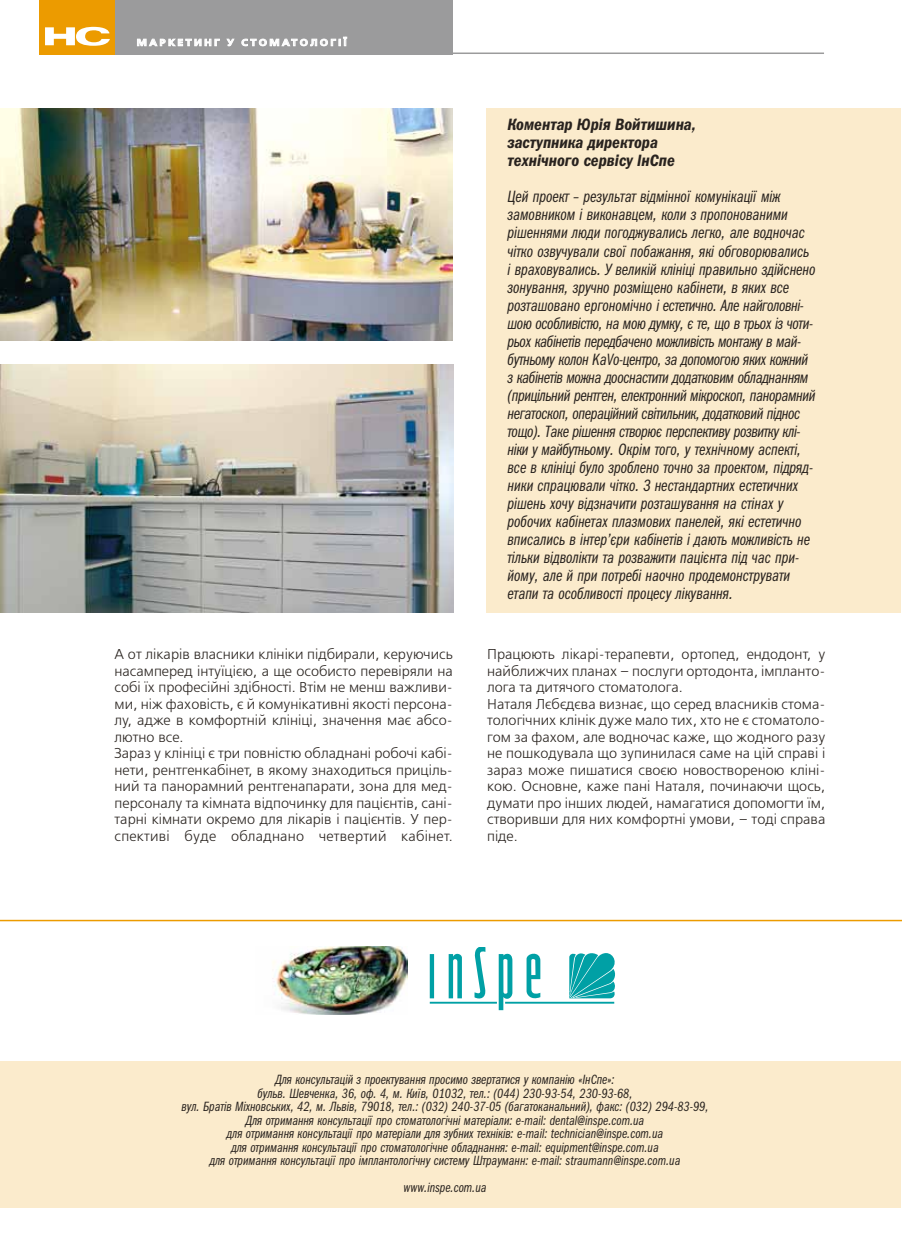
<style>
.page{position:relative;width:902px;height:1259px;background:#fff}
.page>*{position:absolute;margin:0;border:0;box-sizing:border-box;transform-origin:0 0}
.t1{font:italic 16.5px/18px "Franklin Gothic Book Cmp ITC";color:#29231f}
.t2{font:italic 16.5px/18px "Franklin Gothic Demi Cond ITC";color:#29231f}
.t3{font:300 14.25px/16.5px "Free Set";color:#29231f}
.t4{font:italic 13.5px/13.5px "Franklin Gothic Book Cmp ITC";color:#29231f;text-align:center}
.t5{font:600 9.45px "Free Set";letter-spacing:.23em;color:#fff;scale:1.11 1}
</style>
<div class="page">
<div style="left:39px;top:0;width:413px;height:54px;background:#9b9b9c"></div>
<div style="left:39px;top:0;width:76px;height:54px;background:#ec9b00"></div>
<svg style="left:45px;top:27px;width:65px;height:19px"></svg>
<svg style="left:137px;top:38px;width:83px;height:9px"></svg>
<svg style="left:226px;top:39px;width:8px;height:7px"></svg>
<svg style="left:241px;top:37px;width:106px;height:10px"></svg>
<hr style="left:356px;top:52px;width:467px;height:2px;background:#9b9b9c">
<div style="left:0;top:1061px;width:900px;height:146px;background:#fbebcc"></div>
<hr style="left:0;top:919px;width:901px;height:2px;background:#ec9b00">
<img style="left:272px;top:946px;width:135px;height:68px">
<svg style="left:430px;top:947px;width:185px;height:63px"></svg>
<img style="left:0;top:364px;width:453px;height:248px">
<img style="left:0;top:108px;width:453px;height:232px">
<div style="left:486px;top:108px;width:415px;height:504px;background:#fbebcc"></div>
<p class="t5" style="left:137px;top:37px;width:190px">МАРКЕТИНГ У СТОМАТОЛОГІЇ</p>
<p class="t3" style="left:114px;top:646px;width:340px">А от лікарів власники клініки підбирали, керуючись насамперед інтуїцією, а ще особисто перевіряли на собі їх професійні здібності. Втім не менш важливи&shy;ми, ніж фаховість, є й комунікативні якості персона&shy;лу, адже в комфортній клініці, значення має абсо&shy;лютно все.<br>Зараз у клініці є три повністю обладнані робочі кабі&shy;нети, рентгенкабінет, в якому знаходиться приціль&shy;ний та панорамний рентгенапарати, зона для мед&shy;персоналу та кімната відпочинку для пацієнтів, сані&shy;тарні кімнати окремо для лікарів і пацієнтів. У пер&shy;спективі буде обладнано четвертий кабінет.</p>
<p class="t2" style="left:507px;top:116px;width:190px">Коментар Юрія Войтишина, заступника директора технічного сервісу ІнСпе</p>
<p class="t1" style="left:507px;top:188px;width:309px">Цей проект – результат відмінної комунікації між замовником і виконавцем, коли з пропонованими рішеннями люди погоджувались легко, але водночас чітко озвучували свої побажання, які обговорювались і враховувались. У великій клініці правильно здійснено зонування, зручно розміщено кабінети, в яких все розташовано ергономічно і естетично. Але найголовні&shy;шою особливістю, на мою думку, є те, що в трьох із чоти&shy;рьох кабінетів передбачено можливість монтажу в май&shy;бутньому колон KaVo-центро, за допомогою яких кожний з кабінетів можна дооснастити додатковим обладнанням (прицільний рентген, електронний мікроскоп, панорамний негатоскоп, операційний світильник, додатковий піднос тощо). Таке рішення створює перспективу розвитку клі&shy;ніки у майбутньому. Окрім того, у технічному аспекті, все в клініці було зроблено точно за проектом, підряд&shy;ники спрацювали чітко. З нестандартних естетичних рішень хочу відзначити розташування на стінах у робочих кабінетах плазмових панелей, які естетично вписались в інтер’єри кабінетів і дають можливість не тільки відволікти та розважити пацієнта під час при&shy;йому, але й при потребі наочно продемонструвати етапи та особливості процесу лікування.</p>
<p class="t3" style="left:487px;top:646px;width:340px">Працюють лікарі-терапевти, ортопед, ендодонт, у найближчих планах – послуги ортодонта, імпланто&shy;лога та дитячого стоматолога.<br>Наталя Лєбєдєва визнає, що серед власників стома&shy;тологічних клінік дуже мало тих, хто не є стоматоло&shy;гом за фахом, але водночас каже, що жодного разу не пошкодувала що зупинилася саме на цій справі і зараз може пишатися своєю новоствореною кліні&shy;кою. Основне, каже пані Наталя, починаючи щось, думати про інших людей, намагатися допомогти їм, створивши для них комфортні умови, – тоді справа піде.</p>
<p class="t4" style="left:181px;top:1073px;width:528px">Для консультацій з проектування просимо звертатися у компанію «ІнСпе»:<br>бульв. Шевченка, 36, оф. 4, м. Київ, 01032, тел.: (044) 230-93-54, 230-93-68,<br>вул. Братів Міхновських, 42, м. Львів, 79018, тел.: (032) 240-37-05 (багатоканальний), факс: (032) 294-83-99, Для отримання консультації про стоматологічні матеріали: e-mail: dental@inspe.com.ua<br>для отримання консультації про матеріали для зубних техніків: e-mail: technician@inspe.com.ua<br>для отримання консультації про стоматологічне обладнання: e-mail: equipment@inspe.com.ua<br>для отримання консультації про імплантологічну систему Штрауманн: e-mail: straumann@inspe.com.ua</p>
<p class="t4" style="left:403px;top:1181px;width:84px">www.inspe.com.ua</p>
</div>
